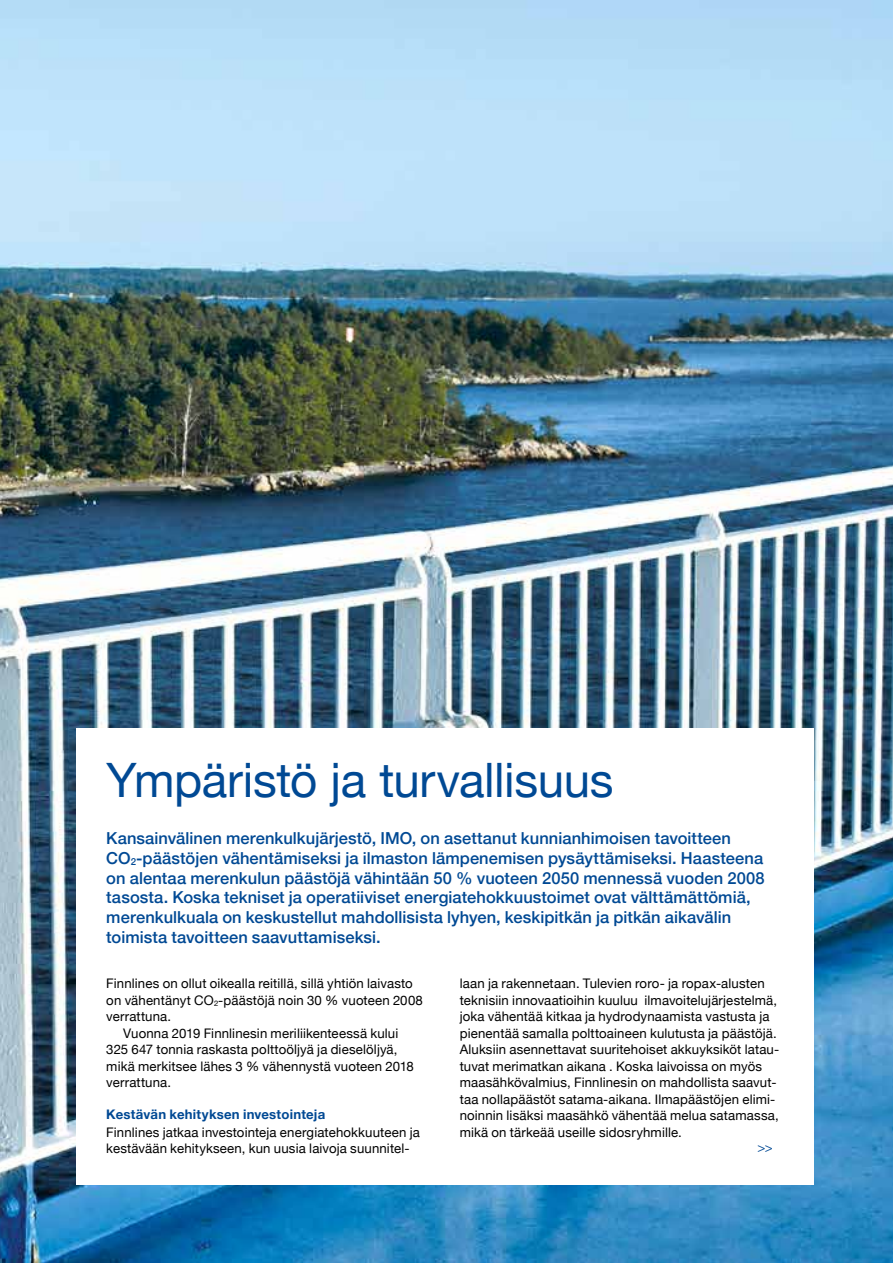
<style>
.page{position:relative;width:893px;height:1263px;background:#fff}
.page>*{position:absolute;margin:0;border:0;box-sizing:border-box;transform-origin:0 0}
._0_iso_ots{font:47.4px "Helvetica Neue";letter-spacing:-.01em;color:#004994}
.Ingressi{font:500 16.5px/19.8px "Helvetica Neue";letter-spacing:.005em;color:#004994}
._1_Leipis{font:13.2px/16.5px "Helvetica Neue";letter-spacing:.01em;color:#000}
._1_sis_Leipis{font:13.2px/16.5px "Helvetica Neue";letter-spacing:.01em;color:#000}
._0_pieni_väliot{font:700 13.2px "Helvetica Neue";letter-spacing:.015em;color:#004994}
._1_Leipis-2{font:13.2px "Helvetica Neue";color:#004994}
</style>
<div class="page">
<img style="left:0;top:0;width:893px;height:1263px">
<div style="left:77px;top:728px;width:737px;height:457px;background:#fff"></div>
<p class="_0_iso_ots" style="left:106px;top:746px;width:509px">Ympäristö ja turvallisuus</p>
<p class="Ingressi" style="left:106px;top:827px;width:660px">Kansainvälinen merenkulkujärjestö, IMO, on asettanut kunnianhimoisen tavoitteen CO<sub>2</sub>-päästöjen vähentämiseksi ja ilmaston lämpenemisen pysäyttämiseksi. Haasteena on alentaa merenkulun päästöjä vähintään 50 % vuoteen 2050 mennessä vuoden 2008 tasosta. Koska tekniset ja operatiiviset energiatehokkuustoimet ovat välttämättömiä, merenkulkuala on keskustellut mahdollisista lyhyen, keskipitkän ja pitkän aikavälin toimista tavoitteen saavuttamiseksi.</p>
<p class="_1_Leipis" style="left:106px;top:976px;width:318px">Finnlines on ollut oikealla reitillä, sillä yhtiön laivasto on vähentänyt CO<sub>2</sub>-päästöjä noin 30 % vuoteen 2008 verrattuna.</p>
<p class="_1_sis_Leipis" style="left:106px;top:1026px;width:309px;text-indent:17px">Vuonna 2019 Finnlinesin meriliikenteessä kului 325 647 tonnia raskasta polttoöljyä ja dieselöljyä, mikä merkitsee lähes 3 % vähennystä vuoteen 2018 verrattuna.</p>
<p class="_0_pieni_väliot" style="left:106px;top:1104px;width:221px">Kestävän kehityksen investointeja</p>
<p class="_1_Leipis" style="left:106px;top:1125px;width:315px">Finnlines jatkaa investointeja energiatehokkuuteen ja kestävään kehitykseen, kun uusia laivoja suunnitel-</p>
<p class="_1_Leipis" style="left:460px;top:976px;width:321px">laan ja rakennetaan. Tulevien roro- ja ropax-alusten teknisiin innovaatioihin kuuluu ilmavoitelujärjestelmä, joka vähentää kitkaa ja hydrodynaamista vastusta ja pienentää samalla polttoaineen kulutusta ja päästöjä.<br>Aluksiin asennettavat suuritehoiset akkuyksiköt latau&shy;tuvat merimatkan aikana . Koska laivoissa on myös maasähkövalmius, Finnlinesin on mahdollista saavut&shy;taa nollapäästöt satama-aikana. Ilmapäästöjen elimi&shy;noinnin lisäksi maasähkö vähentää melua satamassa, mikä on tärkeää useille sidosryhmille.</p>
<p class="_1_Leipis-2" style="left:758px;top:1137px;width:17px">&gt;&gt;</p>
</div>
